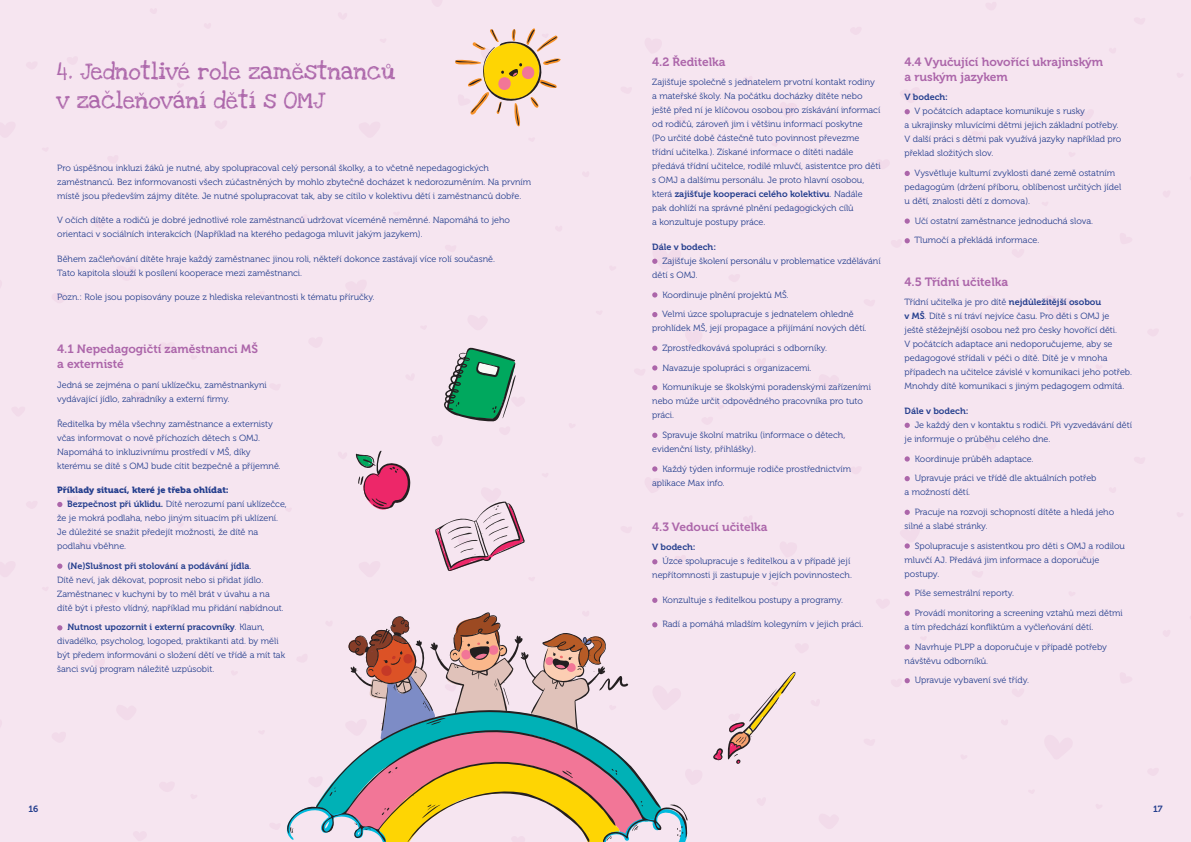
<style>
.page{position:relative;width:1191px;height:842px;background:#f6e5f0}
.page>*{position:absolute;margin:0;border:0;box-sizing:border-box;transform-origin:0 0}
.t1{font:24px/28.8px "Love Ya Like A Sister";color:#ac66aa}
.t2{font:12px/15px "Museo 700";color:#ac66aa}
.t3{font:9px/14px "Museo 300";color:#253f8e}
.t4{font:9px "Museo 700";color:#253f8e}
.t5{font:9px "Museo 900";color:#253f8e}
.s1{font-family:"Museo 700"}
.s2{font-family:"Museo 300"}
</style>
<div class="page">
<svg style="left:57px;top:501px;width:6px;height:6px"></svg>
<svg style="left:57px;top:563px;width:5px;height:6px"></svg>
<svg style="left:57px;top:625px;width:5px;height:5px"></svg>
<svg style="left:652px;top:258px;width:6px;height:6px"></svg>
<svg style="left:652px;top:292px;width:5px;height:6px"></svg>
<svg style="left:652px;top:312px;width:5px;height:5px"></svg>
<svg style="left:652px;top:346px;width:5px;height:5px"></svg>
<svg style="left:652px;top:365px;width:5px;height:6px"></svg>
<svg style="left:652px;top:385px;width:5px;height:5px"></svg>
<svg style="left:652px;top:433px;width:5px;height:5px"></svg>
<svg style="left:652px;top:466px;width:6px;height:6px"></svg>
<svg style="left:652px;top:559px;width:5px;height:5px"></svg>
<svg style="left:904px;top:109px;width:6px;height:5px"></svg>
<svg style="left:904px;top:171px;width:5px;height:5px"></svg>
<svg style="left:904px;top:218px;width:5px;height:6px"></svg>
<svg style="left:904px;top:238px;width:5px;height:6px"></svg>
<svg style="left:904px;top:423px;width:5px;height:5px"></svg>
<svg style="left:904px;top:456px;width:5px;height:6px"></svg>
<svg style="left:904px;top:476px;width:5px;height:5px"></svg>
<svg style="left:904px;top:510px;width:5px;height:5px"></svg>
<svg style="left:904px;top:543px;width:6px;height:6px"></svg>
<svg style="left:904px;top:591px;width:5px;height:5px"></svg>
<svg style="left:904px;top:611px;width:5px;height:5px"></svg>
<svg style="left:904px;top:644px;width:5px;height:6px"></svg>
<svg style="left:904px;top:678px;width:5px;height:6px"></svg>
<svg style="left:455px;top:28px;width:106px;height:99px"></svg>
<svg style="left:286px;top:598px;width:402px;height:244px"></svg>
<svg style="left:435px;top:501px;width:90px;height:70px"></svg>
<svg style="left:355px;top:450px;width:56px;height:60px"></svg>
<svg style="left:444px;top:347px;width:72px;height:75px"></svg>
<svg style="left:713px;top:672px;width:83px;height:92px"></svg>
<h1 class="t1" style="left:57px;top:58px;width:340px">4. Jednotlivé role zaměstnanců v začleňování dětí s OMJ</h1>
<p class="t3" style="left:57px;top:161px;width:475px">Pro úspěšnou inkluzi žáků je nutné, aby spolupracoval celý personál školky, a to včetně nepedagogických zaměstnanců. Bez informovanosti všech zúčastněných by mohlo zbytečně docházet k nedorozuměním. Na prvním místě jsou především zájmy dítěte. Je nutné spolupracovat tak, aby se cítilo v kolektivu dětí i zaměstnanců dobře.</p>
<p class="t3" style="left:57px;top:213px;width:454px">V očích dítěte a rodičů je dobré jednotlivé role zaměstnanců udržovat víceméně neměnné. Napomáhá to jeho orientaci v sociálních interakcích (Například na kterého pedagoga mluvit jakým jazykem).</p>
<p class="t3" style="left:57px;top:252px;width:439px">Během začleňování dítěte hraje každý zaměstnanec jinou roli, někteří dokonce zastávají více rolí současně.<br>Tato kapitola slouží k posílení kooperace mezi zaměstnanci.</p>
<p class="t3" style="left:57px;top:290px;width:319px">Pozn.: Role jsou popisovány pouze z hlediska relevantnosti k tématu příručky.</p>
<h2 class="t2" style="left:57px;top:342px;width:202px">4.1 Nepedagogičtí zaměstnanci MŠ a externisté</h2>
<p class="t3" style="left:57px;top:378px;width:211px">Jedná se zejména o paní uklízečku, zaměstnankyni vydávající jídlo, zahradníky a externí firmy.</p>
<p class="t3" style="left:57px;top:417px;width:225px">Ředitelka by měla všechny zaměstnance a externisty včas informovat o nově příchozích dětech s OMJ.<br>Napomáhá to inkluzivnímu prostředí v MŠ, díky kterému se dítě s OMJ bude cítit bezpečně a příjemně.</p>
<p class="t5" style="left:57px;top:485px;width:173px">Příklady situací, které je třeba ohlídat:</p>
<p class="t3" style="left:57px;top:497px;width:231px;text-indent:10px"><span class="s1">Bezpečnost při úklidu.</span> Dítě nerozumí paní uklízečce, že je mokrá podlaha, nebo jiným situacím při uklízení.<br>Je důležité se snažit předejít možnosti, že dítě na podlahu vběhne.</p>
<p class="t4" style="left:67px;top:561px;width:185px">(Ne)Slušnost při stolování a podávání jídla<span class="s2">.</span></p>
<p class="t3" style="left:57px;top:573px;width:228px">Dítě neví, jak děkovat, poprosit nebo si přidat jídlo.<br>Zaměstnanec v kuchyni by to měl brát v úvahu a na dítě být i přesto vlídný, například mu přidání nabídnout.</p>
<p class="t4" style="left:67px;top:622px;width:199px">Nutnost upozornit i externí pracovníky<span class="s2">. Klaun,</span></p>
<p class="t3" style="left:57px;top:634px;width:229px">divadélko, psycholog, logoped, praktikanti atd. by měli být předem informováni o složení dětí ve třídě a mít tak šanci svůj program náležitě uzpůsobit.</p>
<h2 class="t2" style="left:652px;top:54px;width:75px">4.2 Ředitelka</h2>
<p class="t3" style="left:652px;top:75px;width:230px">Zajišťuje společně s jednatelem prvotní kontakt rodiny a mateřské školy. Na počátku docházky dítěte nebo ještě před ní je klíčovou osobou pro získávání informací od rodičů, zároveň jim i většinu informací poskytne<br>(Po určité době částečně tuto povinnost převezme třídní učitelka.). Získané informace o dítěti nadále předává třídní učitelce, rodilé mluvčí, asistentce pro děti s OMJ a dalšímu personálu. Je proto hlavní osobou,</p>
<p class="t4" style="left:652px;top:189px;width:212px"><span class="s2">která</span> zajišťuje kooperaci celého kolektivu<span class="s2">. Nadále</span></p>
<p class="t3" style="left:652px;top:201px;width:203px">pak dohlíží na správné plnění pedagogických cílů a konzultuje postupy práce.</p>
<p class="t4" style="left:652px;top:242px;width:65px">Dále v bodech:</p>
<p class="t3" style="left:652px;top:254px;width:230px;text-indent:10px">Zajišťuje školení personálu v problematice vzdělávání dětí s OMJ.</p>
<p class="t3" style="left:662px;top:285px;width:193px;line-height:19.7px">Koordinuje plnění projektů MŠ.<br>Velmi úzce spolupracuje s jednatelem ohledně</p>
<p class="t3" style="left:662px;top:318px;width:210px;line-height:19.7px;text-indent:-10px">prohlídek MŠ, její propagace a přijímání nových dětí.<br>Zprostředkovává spolupráci s odborníky.<br>Navazuje spolupráci s organizacemi.<br>Komunikuje se školskými poradenskými zařízeními</p>
<p class="t3" style="left:652px;top:394px;width:212px">nebo může určit odpovědného pracovníka pro tuto práci.</p>
<p class="t3" style="left:652px;top:428px;width:195px;text-indent:10px">Spravuje školní matriku (informace o dětech, evidenční listy, přihlášky).</p>
<p class="t3" style="left:652px;top:462px;width:200px;text-indent:10px">Každý týden informuje rodiče prostřednictvím aplikace Max info.</p>
<h2 class="t2" style="left:652px;top:519px;width:117px">4.3 Vedoucí učitelka</h2>
<p class="t4" style="left:652px;top:542px;width:45px">V bodech:</p>
<p class="t3" style="left:652px;top:554px;width:201px;text-align:right">Úzce spolupracuje s ředitelkou a v případě její nepřítomnosti ji zastupuje v jejích povinnostech.</p>
<p class="t3" style="left:662px;top:593px;width:182px">Konzultuje s ředitelkou postupy a programy.</p>
<p class="t3" style="left:662px;top:617px;width:202px">Radí a pomáhá mladším kolegyním v jejich práci.</p>
<h2 class="t2" style="left:904px;top:54px;width:200px">4.4 Vyučující hovořící ukrajinským a ruským jazykem</h2>
<p class="t4" style="left:904px;top:92px;width:45px">V bodech:</p>
<p class="t3" style="left:904px;top:104px;width:218px;text-indent:10px">V počátcích adaptace komunikuje s rusky<br>a ukrajinsky mluvícími dětmi jejich základní potřeby.<br>V další práci s dětmi pak využívá jazyky například pro překlad složitých slov.</p>
<p class="t3" style="left:904px;top:166px;width:218px;text-indent:10px">Vysvětluje kulturní zvyklosti dané země ostatním pedagogům (držení příboru, oblíbenost určitých jídel u dětí, znalosti dětí z domova).</p>
<p class="t3" style="left:914px;top:211px;width:180px;line-height:19.7px">Učí ostatní zaměstnance jednoduchá slova.<br>Tlumočí a překládá informace.</p>
<h2 class="t2" style="left:904px;top:274px;width:105px">4.5 Třídní učitelka</h2>
<p class="t3" style="left:904px;top:295px;width:229px">Třídní učitelka je pro dítě <span class="s1">nejdůležitější osobou<br>v MŠ</span>. Dítě s ní tráví nejvíce času. Pro děti s OMJ je<br>ještě stěžejnější osobou než pro česky hovořící děti.<br>V počátcích adaptace ani nedoporučujeme, aby se pedagogové střídali v péči o dítě. Dítě je v mnoha případech na učitelce závislé v komunikaci jeho potřeb.<br>Mnohdy dítě komunikaci s jiným pedagogem odmítá.</p>
<p class="t4" style="left:904px;top:406px;width:65px">Dále v bodech:</p>
<p class="t3" style="left:904px;top:418px;width:229px;text-indent:10px">Je každý den v kontaktu s rodiči. Při vyzvedávání dětí je informuje o průběhu celého dne.</p>
<p class="t3" style="left:914px;top:449px;width:183px;line-height:19.7px">Koordinuje průběh adaptace.<br>Upravuje práci ve třídě dle aktuálních potřeb</p>
<p class="t3" style="left:914px;top:482px;width:201px;line-height:19.7px;text-indent:-10px">a možností dětí.<br>Pracuje na rozvoji schopností dítěte a hledá jeho</p>
<p class="t3" style="left:914px;top:516px;width:212px;line-height:19.7px;text-indent:-10px">silné a slabé stránky.<br>Spolupracuje s asistentkou pro děti s OMJ a rodilou</p>
<p class="t3" style="left:904px;top:553px;width:196px">mluvčí AJ. Předává jim informace a doporučuje postupy.</p>
<p class="t3" style="left:914px;top:583px;width:210px;line-height:19.7px">Píše semestrální reporty.<br>Provádí monitoring a screening vztahů mezi dětmi</p>
<p class="t3" style="left:914px;top:617px;width:194px;line-height:19.7px;text-indent:-10px">a tím předchází konfliktům a vyčleňování dětí.<br>Navrhuje PLPP a doporučuje v případě potřeby</p>
<p class="t3" style="left:914px;top:651px;width:116px;line-height:19.7px;text-indent:-10px">návštěvu odborníků.<br>Upravuje vybavení své třídy.</p>
<p class="t4" style="left:28px;top:804px;width:11px">16</p>
<p class="t4" style="left:1153px;top:804px;width:11px">17</p>
</div>
